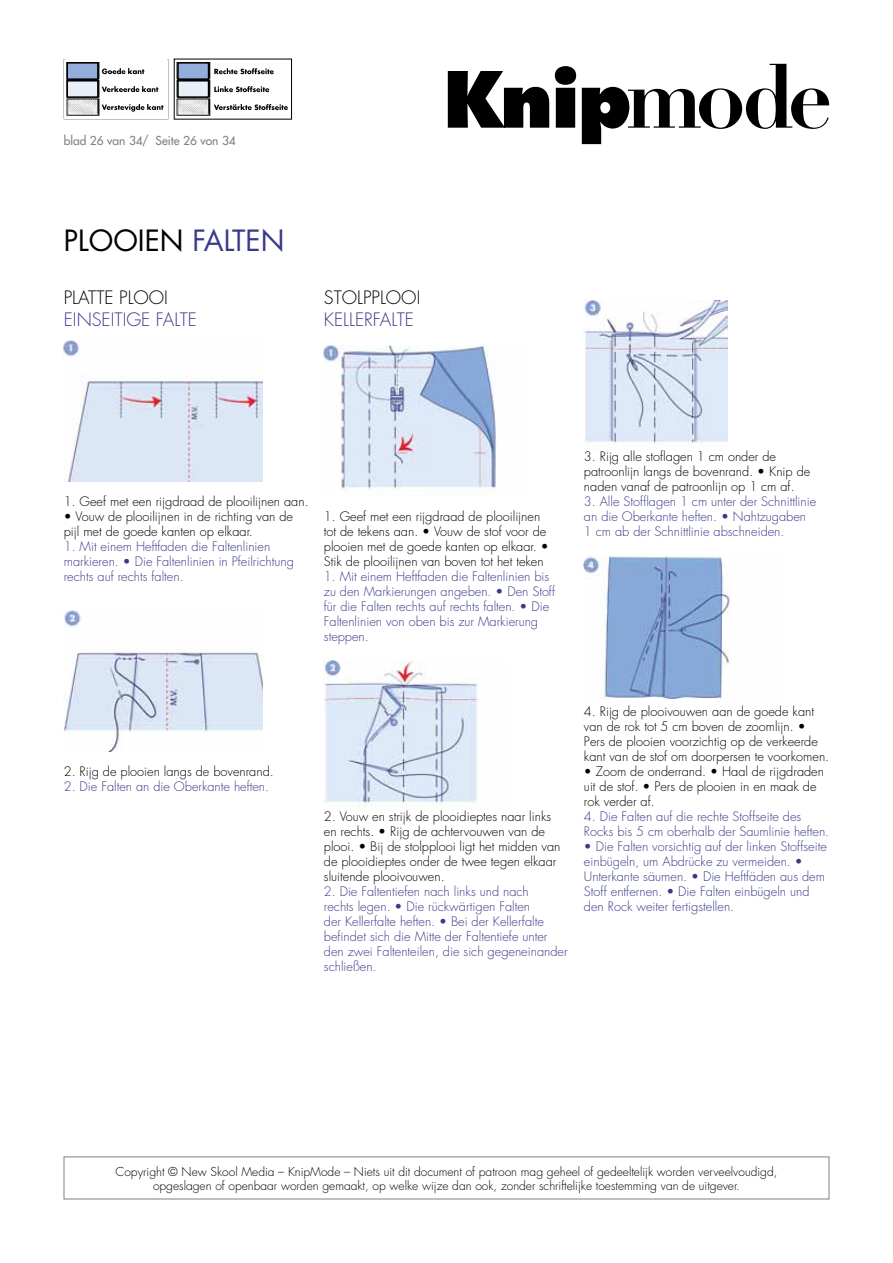
<style>
.page{position:relative;width:893px;height:1263px;background:#fff}
.page>*{position:absolute;margin:0;border:0;box-sizing:border-box;transform-origin:0 0}
.t1{font:28.5px "Futura Std";color:#000}
.t2{font:300 18px "Futura Std";color:#393a89}
.t3{font:300 18px "Futura Std";color:#000}
.t4{font:300 12.75px/15px "Futura Std";color:#393a89}
.t5{font:300 12.75px/15px "Futura Std";color:#000}
.t6{font:300 12px/14.4px "Futura Std";color:#000;text-align:center}
.t7{font:500 12px "Futura Std";color:#818084}
.s1{color:#393a89}
</style>
<div class="page">
<svg style="left:64px;top:59px;width:104px;height:57px"></svg>
<img style="left:65px;top:59px;width:41px;height:51px">
<div style="left:67px;top:63px;width:31px;height:16px;background:#93aeda"></div>
<div style="left:66px;top:62px;width:33px;height:18px;border:2px solid #000"></div>
<div style="left:67px;top:81px;width:31px;height:16px;background:#e8eff8"></div>
<div style="left:66px;top:80px;width:33px;height:18px;border:2px solid #000"></div>
<img style="left:176px;top:62px;width:40px;height:54px">
<div style="left:178px;top:63px;width:31px;height:16px;background:#93aeda"></div>
<div style="left:177px;top:62px;width:32px;height:18px;border:2px solid #000"></div>
<div style="left:178px;top:81px;width:31px;height:16px;background:#e8eff8"></div>
<div style="left:177px;top:80px;width:32px;height:18px;border:2px solid #000"></div>
<hr style="left:65px;top:60px;width:102px;height:2px;background:#fff">
<svg style="left:214px;top:68px;width:60px;height:6px"></svg>
<svg style="left:214px;top:86px;width:55px;height:6px"></svg>
<svg style="left:214px;top:104px;width:74px;height:6px"></svg>
<img style="left:64px;top:340px;width:199px;height:142px">
<img style="left:64px;top:610px;width:199px;height:142px">
<img style="left:324px;top:346px;width:173px;height:147px">
<img style="left:324px;top:661px;width:154px;height:147px">
<img style="left:584px;top:301px;width:143px;height:143px">
<img style="left:584px;top:556px;width:147px;height:142px">
<svg style="left:448px;top:64px;width:381px;height:80px"></svg>
<p class="t7" style="left:64px;top:133px;width:174px">blad 26 van 34/ Seite 26 von 34</p>
<h1 class="t1" style="left:64px;top:222px;width:187px">PLOOIEN <span class="s1">FALTEN</span></h1>
<h2 class="t3" style="left:64px;top:286px;width:18px">Platte</h2>
<h2 class="t3" style="left:119px;top:286px;width:12px">ploo</h2>
<h2 class="t3" style="left:164px;top:286px;width:5px">i</h2>
<h2 class="t2" style="left:64px;top:309px;width:25px">Einse</h2>
<h2 class="t2" style="left:111px;top:309px;width:62px">itige Falte</h2>
<h2 class="t3" style="left:324px;top:286px;width:95px">STOLPPLOOI</h2>
<h2 class="t2" style="left:324px;top:309px;width:19px">Kellerfalte</h2>
<p class="t5" style="left:64px;top:494px;width:246px">1. Geef met een rijgdraad de plooilijnen aan.</p>
<p class="t5" style="left:64px;top:509px;width:231px">• Vouw de plooilijnen in de richting van de pijl met de goede kanten op elkaar.</p>
<p class="t4" style="left:64px;top:539px;width:232px">1. Mit einem Heftfaden die Faltenlinien markieren. • Die Faltenlinien in Pfeilrichtung rechts auf rechts falten.</p>
<p class="t5" style="left:324px;top:509px;width:226px">1. Geef met een rijgdraad de plooilijnen tot de tekens aan. • Vouw de stof voor de plooien met de goede kanten op elkaar. • Stik de plooilijnen van boven tot het teken</p>
<p class="t4" style="left:324px;top:569px;width:233px">1. Mit einem Heftfaden die Faltenlinien bis zu den Markierungen angeben. • Den Stoff für die Falten rechts auf rechts falten. • Die Faltenlinien von oben bis zur Markierung steppen.</p>
<p class="t5" style="left:584px;top:449px;width:228px">3. Rijg alle stoflagen 1 cm onder de patroonlijn langs de bovenrand. • Knip de naden vanaf de patroonlijn op 1 cm af.</p>
<p class="t4" style="left:584px;top:494px;width:234px">3. Alle Stofflagen 1 cm unter der Schnittlinie an die Oberkante heften. • Nahtzugaben<br>1 cm ab der Schnittlinie abschneiden.</p>
<p class="t5" style="left:64px;top:764px;width:211px">2. Rijg de plooien langs de bovenrand.</p>
<p class="t4" style="left:64px;top:779px;width:207px">2. Die Falten an die Oberkante heften.</p>
<p class="t5" style="left:324px;top:809px;width:238px">2. Vouw en strijk de plooidieptes naar links en rechts. • Rijg de achtervouwen van de plooi. • Bij de stolpplooi ligt het midden van de plooidieptes onder de twee tegen elkaar sluitende plooivouwen.</p>
<p class="t4" style="left:324px;top:884px;width:245px">2. Die Faltentiefen nach links und nach<br>rechts legen. • Die rückwärtigen Falten<br>der Kellerfalte heften. • Bei der Kellerfalte befindet sich die Mitte der Faltentiefe unter den zwei Faltenteilen, die sich gegeneinander schließen.</p>
<p class="t5" style="left:584px;top:704px;width:247px">4. Rijg de plooivouwen aan de goede kant van de rok tot 5 cm boven de zoomlijn. • Pers de plooien voorzichtig op de verkeerde kant van de stof om doorpersen te voorkomen.</p>
<p class="t5" style="left:584px;top:764px;width:242px">• Zoom de onderrand. • Haal de rijgdraden uit de stof. • Pers de plooien in en maak de rok verder af.</p>
<p class="t4" style="left:584px;top:809px;width:247px">4. Die Falten auf die rechte Stoffseite des<br>Rocks bis 5 cm oberhalb der Saumlinie heften.</p>
<p class="t4" style="left:584px;top:839px;width:244px">• Die Falten vorsichtig auf der linken Stoffseite einbügeln, um Abdrücke zu vermeiden. • Unterkante säumen. • Die Heftfäden aus dem Stoff entfernen. • Die Falten einbügeln und den Rock weiter fertigstellen.</p>
<p class="t6" style="left:116px;top:1164px;width:663px">Copyright © New Skool Media – KnipMode – Niets uit dit document of patroon mag geheel of gedeeltelijk worden verveelvoudigd, opgeslagen of openbaar worden gemaakt, op welke wijze dan ook, zonder schriftelijke toestemming van de uitgever.</p>
</div>
